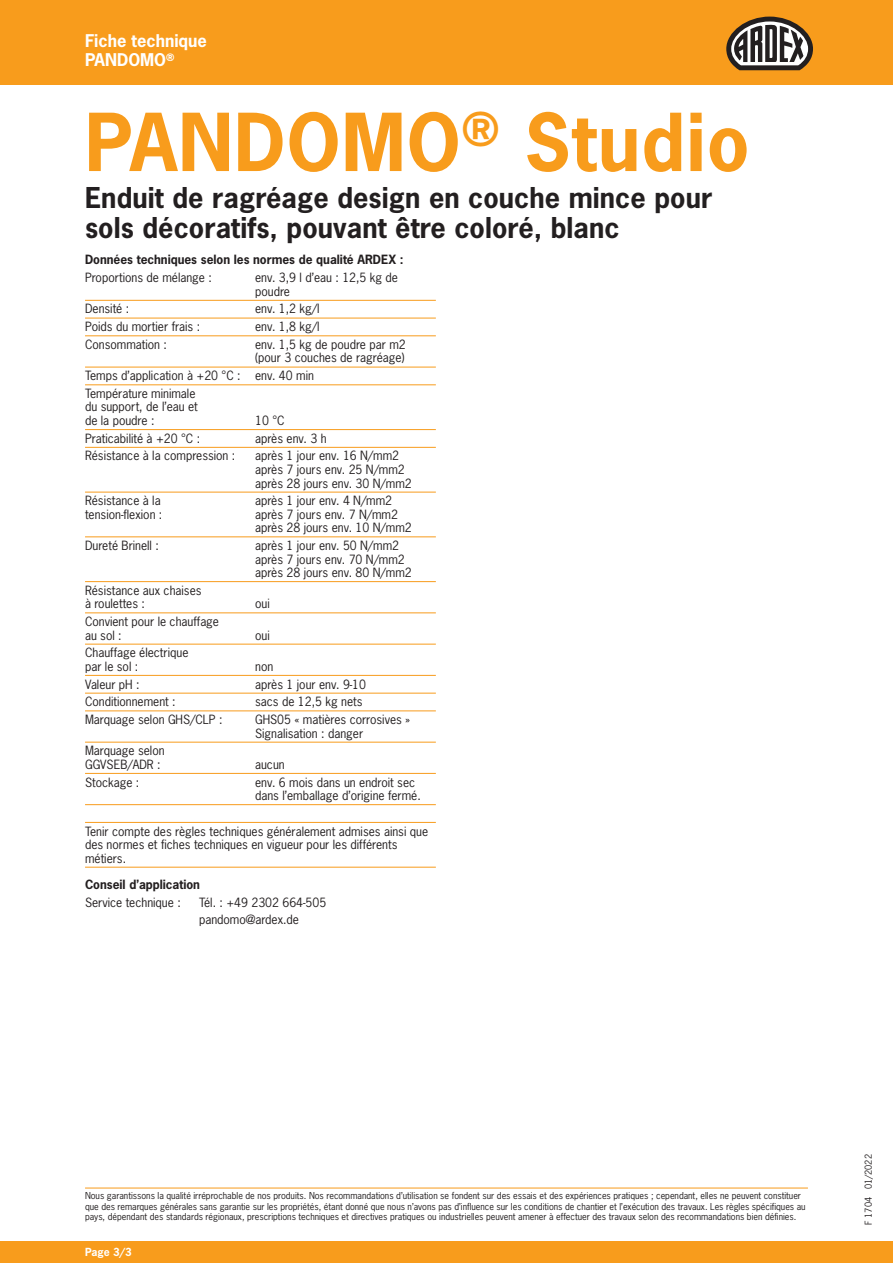
<style>
.page{position:relative;width:893px;height:1263px;background:#fff}
.page>*{position:absolute;margin:0;border:0;box-sizing:border-box;transform-origin:0 0}
.t1{font:700 75px "News Gothic Std";letter-spacing:.015em;color:#f89c1c}
.t2{font:700 27px/30px "News Gothic Std";letter-spacing:.005em;color:#231f20}
.t3{font:700 16.5px/19.5px "News Gothic Std";color:#fff}
.t4{font:12px/13.5px "News Gothic Std";color:#231f20}
.t5{font:700 12px "News Gothic Std";color:#231f20}
.t6{font:700 10.5px "News Gothic Std";color:#fff}
.t7{font:9px/10.5px "News Gothic Std";color:#231f20}
</style>
<div class="page">
<div style="left:0;top:0;width:893px;height:85px;background:#f89c1c"></div>
<div style="left:0;top:1242px;width:893px;height:21px;background:#f89c1c"></div>
<hr style="left:85px;top:1188px;width:723px;height:1px;background:#f89c1c">
<hr style="left:85px;top:300px;width:351px;height:1px;background:#f89c1c">
<hr style="left:85px;top:318px;width:351px;height:1px;background:#f89c1c">
<hr style="left:85px;top:335px;width:351px;height:1px;background:#f89c1c">
<hr style="left:85px;top:367px;width:351px;height:1px;background:#f89c1c">
<hr style="left:85px;top:384px;width:351px;height:1px;background:#f89c1c">
<hr style="left:85px;top:429px;width:351px;height:1px;background:#f89c1c">
<hr style="left:85px;top:447px;width:351px;height:1px;background:#f89c1c">
<hr style="left:85px;top:492px;width:351px;height:1px;background:#f89c1c">
<hr style="left:85px;top:536px;width:351px;height:1px;background:#f89c1c">
<hr style="left:85px;top:581px;width:351px;height:1px;background:#f89c1c">
<hr style="left:85px;top:612px;width:351px;height:1px;background:#f89c1c">
<hr style="left:85px;top:644px;width:351px;height:1px;background:#f89c1c">
<hr style="left:85px;top:675px;width:351px;height:1px;background:#f89c1c">
<hr style="left:85px;top:693px;width:351px;height:1px;background:#f89c1c">
<hr style="left:85px;top:710px;width:351px;height:1px;background:#f89c1c">
<hr style="left:85px;top:742px;width:351px;height:1px;background:#f89c1c">
<hr style="left:85px;top:773px;width:351px;height:1px;background:#f89c1c">
<hr style="left:85px;top:804px;width:351px;height:1px;background:#f89c1c">
<hr style="left:85px;top:822px;width:351px;height:1px;background:#f89c1c">
<hr style="left:85px;top:867px;width:351px;height:1px;background:#f89c1c">
<svg style="left:726px;top:17px;width:87px;height:53px"></svg>
<h3 class="t3" style="left:85px;top:31px;width:123px">Fiche technique<br>PANDOMO<sup>®</sup></h3>
<h1 class="t1" style="left:85px;top:93px;width:666px">PANDOMO<sup>®</sup> Studio</h1>
<h2 class="t2" style="left:85px;top:182px;width:629px">Enduit de ragréage design en couche mince pour sols décoratifs, pouvant être coloré, blanc</h2>
<p class="t5" style="left:85px;top:252px;width:320px">Données techniques selon les normes de qualité ARDEX :</p>
<p class="t4" style="left:85px;top:271px;width:128px">Proportions de mélange :</p>
<p class="t4" style="left:255px;top:271px;width:144px">env. 3,9 l d’eau : 12,5 kg de poudre</p>
<p class="t4" style="left:85px;top:302px;width:46px">Densité :</p>
<p class="t4" style="left:255px;top:302px;width:66px">env. 1,2 kg/l</p>
<p class="t4" style="left:85px;top:320px;width:117px">Poids du mortier frais :</p>
<p class="t4" style="left:255px;top:320px;width:66px">env. 1,8 kg/l</p>
<p class="t4" style="left:85px;top:338px;width:83px">Consommation :</p>
<p class="t4" style="left:255px;top:338px;width:152px">env. 1,5 kg de poudre par m2 (pour 3 couches de ragréage)</p>
<p class="t4" style="left:85px;top:367px;width:230px;line-height:17.7px">Temps d’application à +20 °C : env. 40 min<br>Température minimale</p>
<p class="t4" style="left:85px;top:400px;width:114px">du support, de l’eau et de la poudre :</p>
<p class="t4" style="left:255px;top:414px;width:31px">10 °C</p>
<p class="t4" style="left:85px;top:431px;width:117px">Praticabilité à +20 °C :</p>
<p class="t4" style="left:255px;top:431px;width:73px">après env. 3 h</p>
<p class="t4" style="left:85px;top:449px;width:152px">Résistance à la compression :</p>
<p class="t4" style="left:255px;top:449px;width:158px">après 1 jour env. 16 N/mm2 après 7 jours env. 25 N/mm2 après 28 jours env. 30 N/mm2</p>
<p class="t4" style="left:85px;top:494px;width:77px">Résistance à la</p>
<p class="t4" style="left:255px;top:494px;width:139px">après 1 jour env. 4 N/mm2</p>
<p class="t4" style="left:85px;top:507px;width:79px">tension-flexion :</p>
<p class="t4" style="left:255px;top:507px;width:158px">après 7 jours env. 7 N/mm2 après 28 jours env. 10 N/mm2</p>
<p class="t4" style="left:85px;top:539px;width:75px">Dureté Brinell :</p>
<p class="t4" style="left:255px;top:539px;width:158px">après 1 jour env. 50 N/mm2 après 7 jours env. 70 N/mm2 après 28 jours env. 80 N/mm2</p>
<p class="t4" style="left:85px;top:583px;width:118px">Résistance aux chaises à roulettes :</p>
<p class="t4" style="left:255px;top:597px;width:16px">oui</p>
<p class="t4" style="left:85px;top:615px;width:136px">Convient pour le chauffage au sol :</p>
<p class="t4" style="left:85px;top:646px;width:105px">Chauffage électrique par le sol :</p>
<p class="t4" style="left:255px;top:628px;width:16px">oui</p>
<p class="t4" style="left:255px;top:659px;width:20px">non</p>
<p class="t4" style="left:85px;top:677px;width:56px">Valeur pH :</p>
<p class="t4" style="left:255px;top:677px;width:112px">après 1 jour env. 9-10</p>
<p class="t4" style="left:85px;top:695px;width:92px">Conditionnement :</p>
<p class="t4" style="left:255px;top:695px;width:109px">sacs de 12,5 kg nets</p>
<p class="t4" style="left:85px;top:713px;width:139px">Marquage selon GHS/CLP :</p>
<p class="t4" style="left:255px;top:713px;width:157px">GHS05 « matières corrosives »<br>Signalisation : danger</p>
<p class="t4" style="left:85px;top:744px;width:81px">Marquage selon<br>GGVSEB/ADR :</p>
<p class="t4" style="left:255px;top:757px;width:31px">aucun</p>
<p class="t4" style="left:85px;top:775px;width:56px">Stockage :</p>
<p class="t4" style="left:255px;top:775px;width:167px">env. 6 mois dans un endroit sec dans l’emballage d’origine fermé.</p>
<p class="t4" style="left:85px;top:824px;width:345px">Tenir compte des règles techniques généralement admises ainsi que des normes et fiches techniques en vigueur pour les différents métiers.</p>
<p class="t5" style="left:85px;top:876px;width:117px">Conseil d’application</p>
<p class="t4" style="left:85px;top:895px;width:97px">Service technique :</p>
<p class="t4" style="left:199px;top:893px;width:129px;line-height:17.7px">Tél. : +49 2302 664-505 pandomo@ardex.de</p>
<p class="t7" style="left:85px;top:1191px;width:722px">Nous garantissons la qualité irréprochable de nos produits. Nos recommandations d’utilisation se fondent sur des essais et des expériences pratiques ; cependant, elles ne peuvent constituer que des remarques générales sans garantie sur les propriétés, étant donné que nous n’avons pas d’influence sur les conditions de chantier et l’exécution des travaux. Les règles spécifiques au pays, dépendant des standards régionaux, prescriptions techniques et directives pratiques ou industrielles peuvent amener à effectuer des travaux selon des recommandations bien définies.</p>
<p class="t6" style="left:85px;top:1245px;width:48px">Page 3/3</p>
<p class="t7" style="left:863px;top:1225px;width:72px;rotate:-90deg">F 1704 01/2022</p>
</div>
